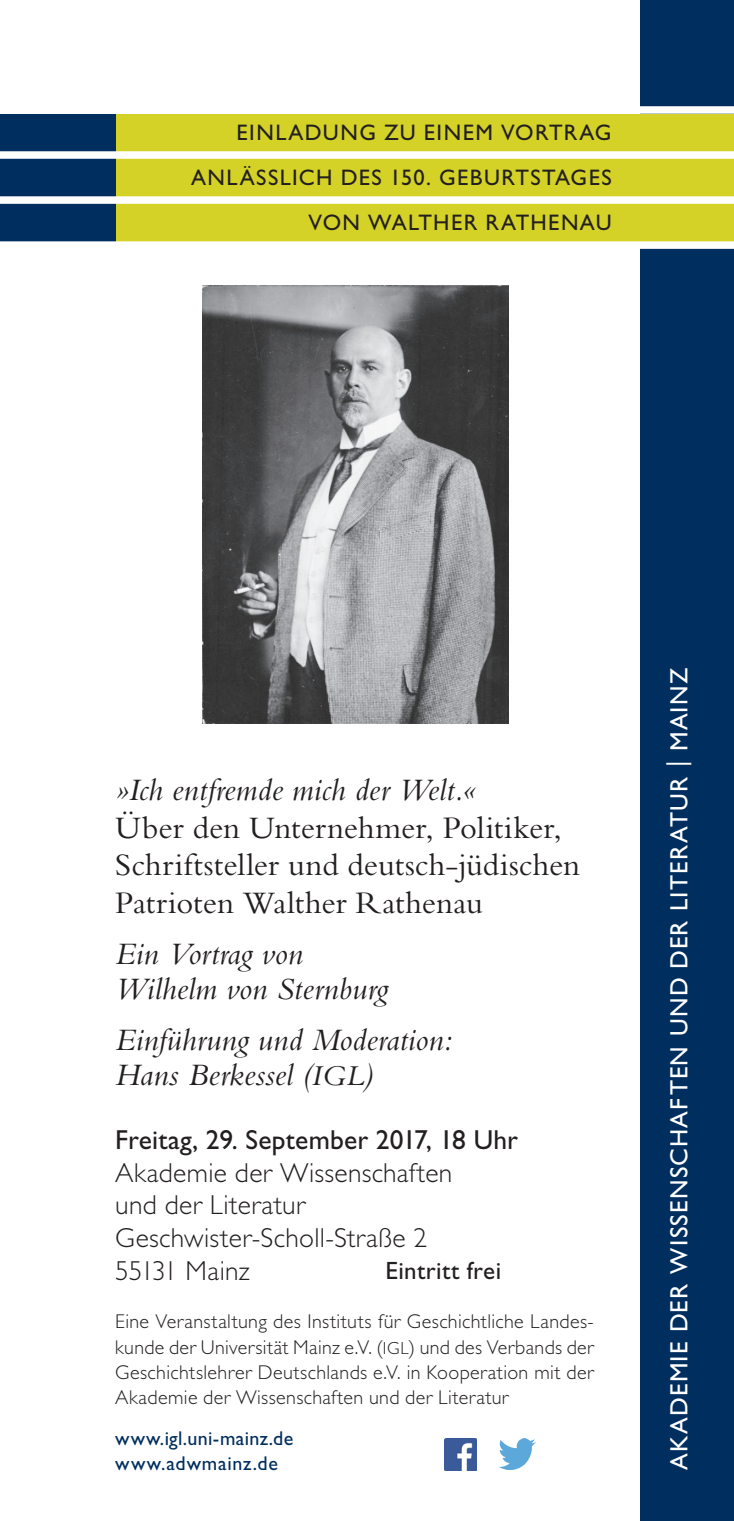
<style>
.page{position:relative;width:734px;height:1521px;background:#fff}
.page>*{position:absolute;margin:0;border:0;box-sizing:border-box;transform-origin:0 0}
.t1{font:italic 32.5px/35px "Bembo Std";color:#231f20}
.t2{font:32.5px/37.5px "Bembo Std";color:#231f20}
.t3{font:300 27.5px/32.5px "Gill Sans Std";letter-spacing:.01em;color:#231f20}
.t4{font:27.5px "Gill Sans Std";letter-spacing:.005em;color:#231f20}
.t5{font:25px "Gill Sans Std";letter-spacing:.05em;color:#fff}
.t6{font:25px "Gill Sans Std";letter-spacing:.015em;color:#231f20}
.t7{font:22.5px/45px "Gill Sans Std";letter-spacing:.06em;color:#231f20;text-align:right}
.t8{font:300 20px/25px "Gill Sans Std";letter-spacing:.02em;color:#231f20;text-align:justify}
.t9{font:20px/25px "Gill Sans Std";letter-spacing:.035em;color:#002e5e}
.s1{font-size:30px}
.s2{font-size:17.5px}
</style>
<div class="page">
<div style="left:640px;top:0;width:94px;height:1520px;background:#002e5e"></div>
<div style="left:115px;top:114px;width:619px;height:127px;background:#d4d226"></div>
<div style="left:0;top:114px;width:115px;height:127px;background:#002e5e"></div>
<div style="left:0;top:196px;width:734px;height:8px;background:#fff"></div>
<div style="left:0;top:151px;width:734px;height:8px;background:#fff"></div>
<div style="left:0;top:106px;width:734px;height:8px;background:#fff"></div>
<div style="left:0;top:241px;width:734px;height:8px;background:#fff"></div>
<img style="left:498px;top:1438px;width:37px;height:31px">
<img style="left:444px;top:1438px;width:32px;height:32px">
<img style="left:203px;top:285px;width:305px;height:438px">
<p class="t7" style="left:191px;top:110px;width:422px">EINLADUNG ZU EINEM VORTRAG<br>ANLÄSSLICH DES 150. GEBURTSTAGES<br>VON WALTHER RATHENAU</p>
<h1 class="t1" style="left:115px;top:771px;width:362px">»Ich entfremde mich der Welt.«</h1>
<h1 class="t2" style="left:115px;top:808px;width:466px">Über den Unternehmer, Politiker,<br>Schriftsteller und deutsch-jüdischen<br>Patrioten Walther Rathenau</h1>
<h1 class="t1" style="left:115px;top:935px;width:275px">Ein Vortrag von<br>Wilhelm von Sternburg</h1>
<h1 class="t1" style="left:115px;top:1021px;width:339px">Einführung und Moderation:<br>Hans Berkessel (<span class="s1">IGL</span>)</h1>
<h2 class="t4" style="left:115px;top:1124px;width:404px">Freitag, 29. September 2017, 18 Uhr</h2>
<h2 class="t3" style="left:115px;top:1156px;width:338px">Akademie der Wissenschaften und der Literatur<br>Geschwister-Scholl-Straße 2<br>55131 Mainz</h2>
<p class="t6" style="left:385px;top:1256px;width:117px">Eintritt frei</p>
<p class="t8" style="left:115px;top:1309px;width:480px">Eine Veranstaltung des Instituts für Geschichtliche Landes&shy;kunde der Universität Mainz e.V. (<span class="s2">IGL</span>) und des Verbands der Geschichtslehrer Deutschlands e.V. in Kooperation mit der Akademie der Wissenschaften und der Literatur</p>
<p class="t9" style="left:115px;top:1425px;width:180px">www.igl.uni-mainz.de www.adwmainz.de</p>
<p class="t5" style="left:664px;top:1469px;width:803px;rotate:-90deg">AKADEMIE DER WISSENSCHAFTEN UND DER LITERATUR | MAINZ</p>
</div>
